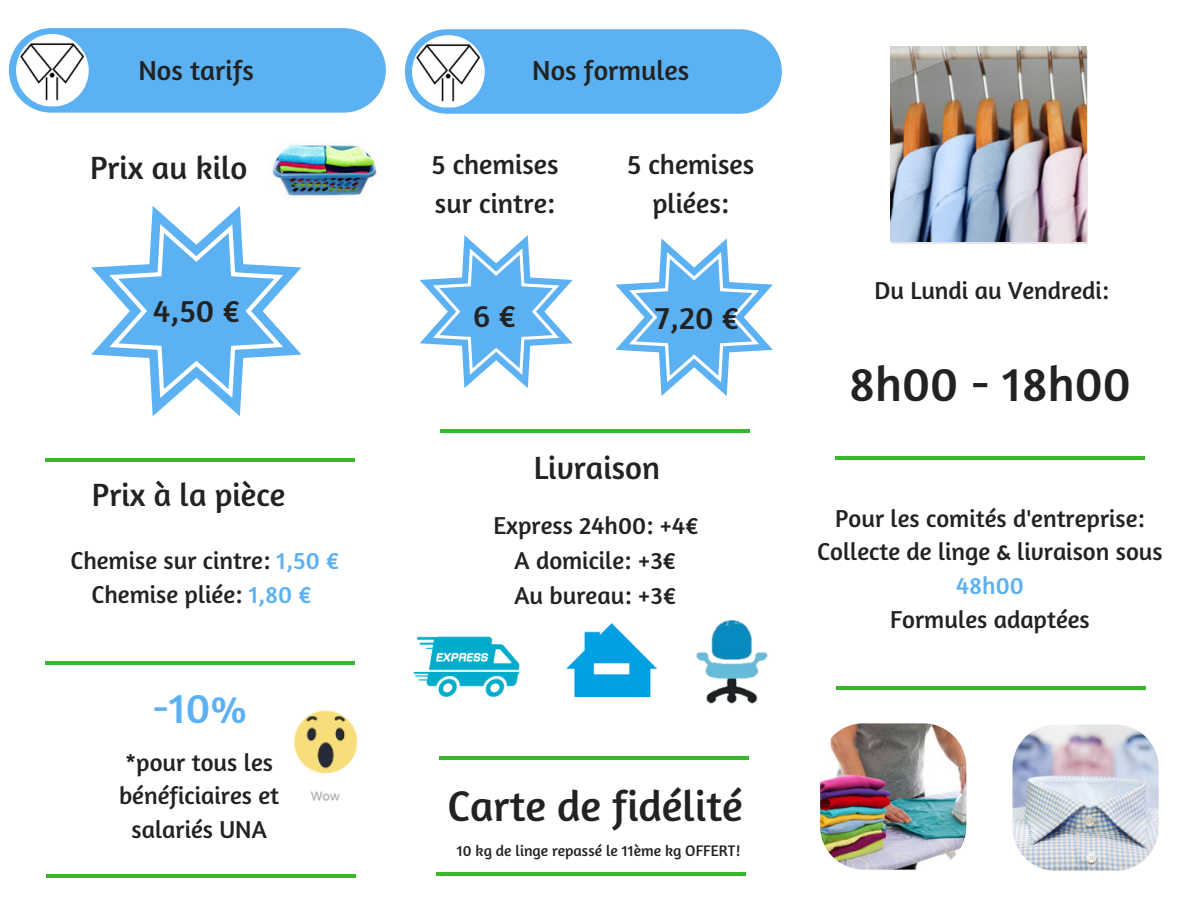
<style>
.page{position:relative;width:1188px;height:918px;background:#fff}
.page>*{position:absolute;margin:0;border:0;box-sizing:border-box;transform-origin:0 0}
.t1{font:49.8px "Amaranth";color:#222}
.t2{font:43.65px "Amaranth";color:#222}
.t3{font:43.65px "Amaranth";color:#5cb1f2}
.t4{font:32.7px "Amaranth";color:#222}
.t5{font:28.05px/38.2px "Amaranth";color:#222}
.t6{font:24.9px/33.8px "Amaranth";color:#222;text-align:center}
.t7{font:24.9px "Amaranth";color:#5cb1f2}
.t8{font:15.6px "Amaranth";color:#222}
.s1{color:#5cb1f2}
</style>
<div class="page">
<hr style="left:46px;top:458px;width:309px;height:3px;background:#35b729">
<img style="left:413px;top:636px;width:107px;height:62px">
<div style="left:9px;top:28px;width:377px;height:84px;background:#5cb1f2;border-radius:42px"></div>
<img style="left:16px;top:34px;width:73px;height:72px">
<div style="left:405px;top:29px;width:377px;height:85px;background:#5cb1f2;border-radius:42px"></div>
<img style="left:412px;top:35px;width:73px;height:72px">
<svg style="left:91px;top:206px;width:210px;height:210px"></svg>
<svg style="left:109px;top:224px;width:174px;height:174px"></svg>
<img style="left:270px;top:144px;width:110px;height:63px">
<hr style="left:46px;top:662px;width:309px;height:3px;background:#35b729">
<img style="left:293px;top:710px;width:65px;height:91px">
<img style="left:891px;top:47px;width:195px;height:195px">
<svg style="left:890px;top:46px;width:68px;height:43px"></svg>
<svg style="left:1032px;top:190px;width:56px;height:54px"></svg>
<svg style="left:420px;top:235px;width:153px;height:153px"></svg>
<hr style="left:441px;top:430px;width:309px;height:3px;background:#35b729">
<hr style="left:47px;top:874px;width:309px;height:4px;background:#35b729">
<img style="left:567px;top:623px;width:90px;height:73px">
<img style="left:696px;top:619px;width:72px;height:85px">
<hr style="left:439px;top:756px;width:310px;height:3px;background:#35b729">
<hr style="left:436px;top:872px;width:309px;height:3px;background:#35b729">
<hr style="left:835px;top:457px;width:310px;height:3px;background:#35b729">
<hr style="left:837px;top:686px;width:309px;height:4px;background:#35b729">
<img style="left:820px;top:723px;width:146px;height:147px;border-radius:43px">
<img style="left:1012px;top:725px;width:147px;height:146px;border-radius:42px">
<svg style="left:615px;top:238px;width:158px;height:158px"></svg>
<p class="t5" style="left:139px;top:50px;width:117px">Nos tarifs</p>
<p class="t5" style="left:532px;top:50px;width:159px">Nos formules</p>
<h3 class="t4" style="left:90px;top:147px;width:159px">Prix au kilo</h3>
<h3 class="t4" style="left:153px;top:290px;width:89px">4,50 €</h3>
<h3 class="t4" style="left:92px;top:474px;width:195px">Prix à la pièce</h3>
<p class="t6" style="left:70px;top:543px;width:271px">Chemise sur cintre: <span class="s1">1,50 €<br></span>Chemise pliée: <span class="s1">1,80 €</span></p>
<h2 class="t3" style="left:152px;top:681px;width:96px">-10%</h2>
<p class="t6" style="left:119px;top:745px;width:162px">*pour tous les bénéficiaires et salariés UNA</p>
<p class="t5" style="left:431px;top:145px;width:129px">5 chemises sur cintre:</p>
<h3 class="t4" style="left:473px;top:295px;width:45px">6 €</h3>
<p class="t5" style="left:627px;top:145px;width:129px;text-align:center">5 chemises pliées:</p>
<h3 class="t4" style="left:655px;top:297px;width:86px">7,20 €</h3>
<h3 class="t4" style="left:534px;top:447px;width:128px">Livraison</h3>
<p class="t6" style="left:493px;top:508px;width:207px;line-height:34.8px">Express 24h00: +4€<br>A domicile: +3€<br>Au bureau: +3€</p>
<h2 class="t2" style="left:448px;top:779px;width:297px">Carte de fidélité</h2>
<p class="t8" style="left:457px;top:841px;width:285px">10 kg de linge repassé le 11ème kg OFFERT!</p>
<p class="t6" style="left:874px;top:273px;width:236px">Du Lundi au Vendredi:</p>
<h1 class="t1" style="left:849px;top:352px;width:283px">8h00 - 18h00</h1>
<p class="t6" style="left:817px;top:500px;width:347px">Pour les comités d'entreprise:<br>Collecte de linge &amp; livraison sous</p>
<p class="t7" style="left:956px;top:570px;width:69px">48h00</p>
<p class="t6" style="left:890px;top:602px;width:201px">Formules adaptées</p>
</div>
